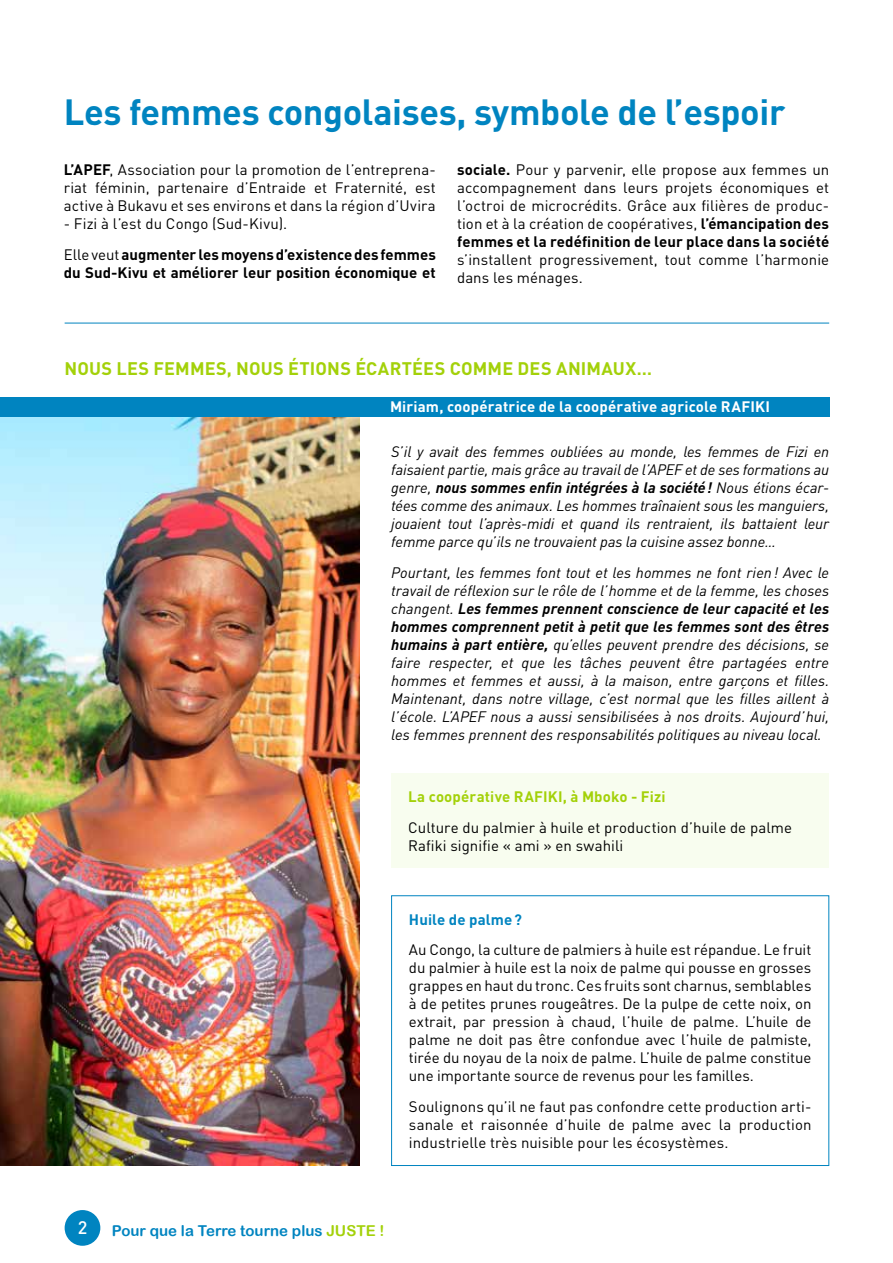
<style>
.page{position:relative;width:893px;height:1263px;background:#fff}
.page>*{position:absolute;margin:0;border:0;box-sizing:border-box;transform-origin:0 0}
.t1{font:700 36px "DIN Pro";letter-spacing:-.01em;color:#0084c0}
.t2{font:700 18px "DIN Pro";letter-spacing:.01em;color:#a3d109}
.t3{font:500 18px "DIN Pro";color:#fff}
.t4{font:15px/18px "DIN Pro";letter-spacing:.005em;color:#000;text-align:justify}
.t5{font:italic 15px/18px "DIN Pro";color:#000;text-align:justify}
.t6{font:700 15px/30.8px "DIN Pro";color:#000}
.t7{font:700 15px "DIN Pro";letter-spacing:.01em;color:#fff}
.t8{font:700 15px "DIN Pro";letter-spacing:.01em;color:#a3d109}
.t9{font:15px "Arial Rounded MT Bold";color:#0084c0}
.t10{font:700 15px "DIN Pro";letter-spacing:.01em;color:#0084c0}
.s1{font-weight:700}
.s2{font-weight:400}
.s3{color:#a3d109}
</style>
<div class="page">
<div style="left:65px;top:1210px;width:35px;height:36px;background:#0084c0;border-radius:50%"></div>
<hr style="left:65px;top:323px;width:764px;height:1px;background:#0084c0">
<img style="left:0;top:417px;width:359px;height:748px">
<div style="left:391px;top:895px;width:438px;height:271px;border:1px solid #0084c0"></div>
<div style="left:391px;top:773px;width:438px;height:95px;background:#f8fdef"></div>
<div style="left:0;top:397px;width:829px;height:20px;background:#0084c0"></div>
<h1 class="t1" style="left:64px;top:82px;width:723px">Les femmes congolaises, symbole de l’espoir</h1>
<p class="t4" style="left:64px;top:159px;width:374px"><span class="s1">L’APEF</span>, Association pour la promotion de l’entreprena&shy;riat féminin, partenaire d’Entraide et Fraternité, est active à Bukavu et ses environs et dans la région d’Uvira</p>
<p class="t6" style="left:64px;top:206px;width:374px"><span class="s2">- Fizi à l’est du Congo (Sud-Kivu).<br>Elle veut</span> augmenter les moyens d’existence des femmes</p>
<p class="t6" style="left:64px;top:255px;width:374px">du Sud-Kivu et améliorer leur position économique et</p>
<p class="t4" style="left:457px;top:159px;width:374px"><span class="s1">sociale.</span> Pour y parvenir, elle propose aux femmes un accompagnement dans leurs projets économiques et l’octroi de microcrédits. Grâce aux filières de produc&shy;tion et à la création de coopératives, <span class="s1">l’émancipation des femmes et la redéfinition de leur place dans la société</span></p>
<p class="t4" style="left:457px;top:249px;width:374px">s’installent progressivement, tout comme l’harmonie dans les ménages.</p>
<p class="t2" style="left:65px;top:354px;width:589px">NOUS LES FEMMES, NOUS ÉTIONS ÉCARTÉES COMME DES ANIMAUX…</p>
<p class="t7" style="left:390px;top:394px;width:381px">Miriam, coopératrice de la coopérative agricole RAFIKI</p>
<p class="t5" style="left:391px;top:441px;width:439px">S’il y avait des femmes oubliées au monde, les femmes de Fizi en faisaient partie, mais grâce au travail de l’APEF et de ses formations au genre, <span class="s1">nous sommes enfin intégrées à la société!</span> Nous étions écar&shy;tées comme des animaux. Les hommes traînaient sous les manguiers, jouaient tout l’après-midi et quand ils rentraient, ils battaient leur femme parce qu’ils ne trouvaient pas la cuisine assez bonne…</p>
<p class="t5" style="left:391px;top:562px;width:440px">Pourtant, les femmes font tout et les hommes ne font rien! Avec le travail de réflexion sur le rôle de l’homme et de la femme, les choses changent. <span class="s1">Les femmes prennent conscience de leur capacité et les hommes comprennent petit à petit que les femmes sont des êtres humains à part entière,</span> qu’elles peuvent prendre des décisions, se faire respecter, et que les tâches peuvent être partagées entre hommes et femmes et aussi, à la maison, entre garçons et filles.<br>Maintenant, dans notre village, c’est normal que les filles aillent à l’école. L’APEF nous a aussi sensibilisées à nos droits. Aujourd’hui, les femmes prennent des responsabilités politiques au niveau local.</p>
<p class="t8" style="left:408px;top:784px;width:259px">La coopérative RAFIKI, à Mboko - Fizi</p>
<p class="t4" style="left:408px;top:817px;width:385px">Culture du palmier à huile et production d’huile de palme<br>Rafiki signifie « ami » en swahili</p>
<p class="t10" style="left:409px;top:907px;width:115px">Huile de palme?</p>
<p class="t4" style="left:409px;top:939px;width:404px">Au Congo, la culture de palmiers à huile est répandue. Le fruit du palmier à huile est la noix de palme qui pousse en grosses grappes en haut du tronc. Ces fruits sont charnus, semblables à de petites prunes rougeâtres. De la pulpe de cette noix, on extrait, par pression à chaud, l’huile de palme. L’huile de palme ne doit pas être confondue avec l’huile de palmiste, tirée du noyau de la noix de palme. L’huile de palme constitue une importante source de revenus pour les familles.</p>
<p class="t4" style="left:409px;top:1096px;width:404px">Soulignons qu’il ne faut pas confondre cette production arti&shy;sanale et raisonnée d’huile de palme avec la production industrielle très nuisible pour les écosystèmes.</p>
<p class="t3" style="left:78px;top:1213px;width:11px">2</p>
<p class="t9" style="left:112px;top:1221px;width:274px">Pour que la Terre tourne plus <span class="s3">JUSTE !</span></p>
</div>
